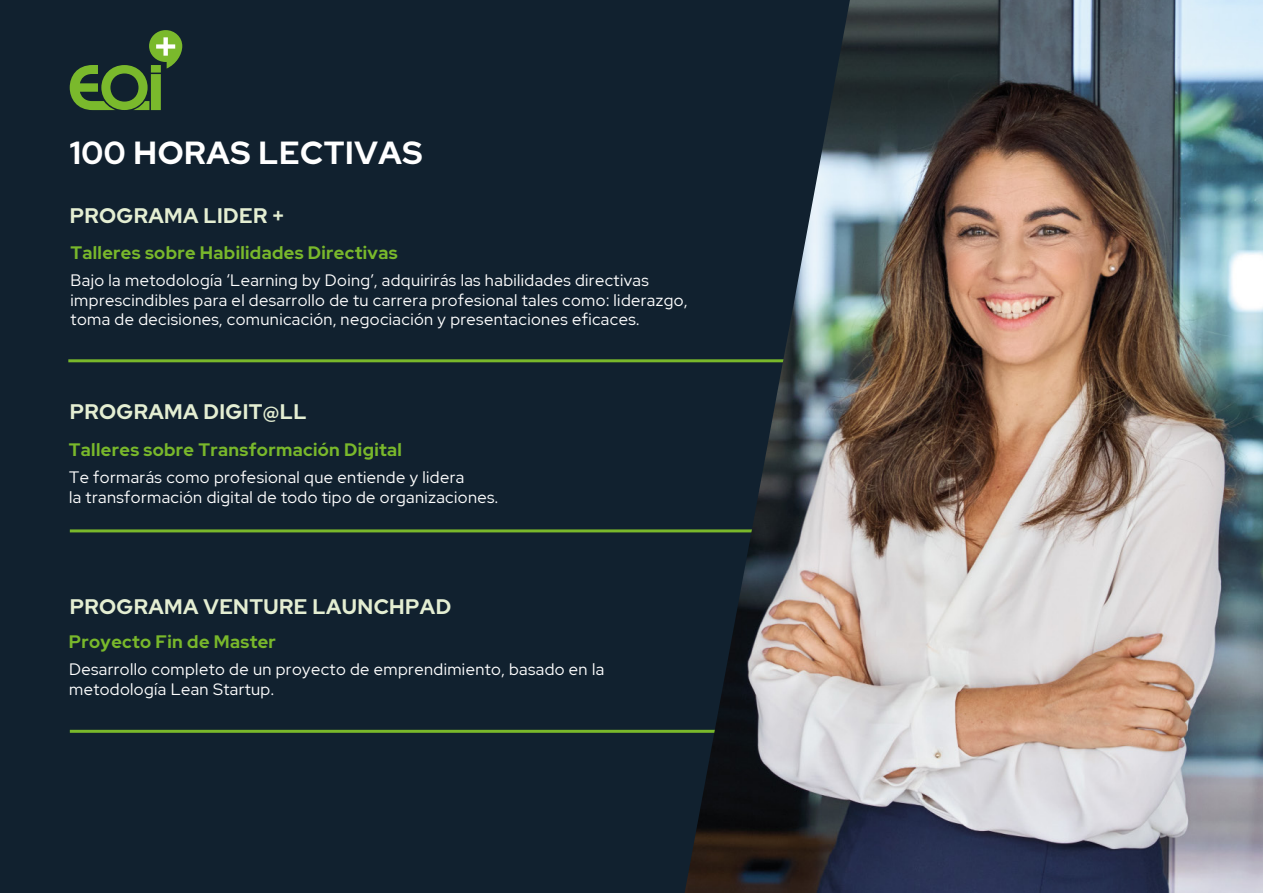
<style>
.page{position:relative;width:1263px;height:893px;background:#11212f}
.page>*{position:absolute;margin:0;border:0;box-sizing:border-box;transform-origin:0 0}
.t1{font:700 31.95px "Red Hat Display";letter-spacing:.02em;color:#fff}
.t2{font:700 21px "Red Hat Display";letter-spacing:.02em;color:#e4eed2}
.t3{font:700 18px "Red Hat Display";letter-spacing:.02em;color:#79b82b}
.t4{font:16.5px/19.8px "Red Hat Display";letter-spacing:.025em;color:#fff}
</style>
<div class="page">
<svg style="left:70px;top:30px;width:112px;height:80px"></svg>
<hr style="left:68px;top:359px;width:724px;height:3px;background:#79b82b">
<hr style="left:70px;top:529px;width:688px;height:3px;background:#79b82b">
<hr style="left:70px;top:730px;width:688px;height:3px;background:#79b82b">
<img style="left:685px;top:0;width:578px;height:893px">
<h1 class="t1" style="left:70px;top:132px;width:354px">100 HORAS LECTIVAS</h1>
<p class="t2" style="left:70px;top:202px;width:216px">PROGRAMA LIDER +</p>
<p class="t3" style="left:70px;top:241px;width:329px">Talleres sobre Habilidades Directivas</p>
<p class="t4" style="left:71px;top:270px;width:618px">Bajo la metodología ‘Learning by Doing’, adquirirás las habilidades directivas imprescindibles para el desarrollo de tu carrera profesional tales como: liderazgo, toma de decisiones, comunicación, negociación y presentaciones eficaces.</p>
<p class="t2" style="left:70px;top:398px;width:238px">PROGRAMA DIGIT@LL</p>
<p class="t3" style="left:69px;top:438px;width:334px">Talleres sobre Transformación Digital</p>
<p class="t4" style="left:69px;top:467px;width:431px">Te formarás como profesional que entiende y lidera<br>la transformación digital de todo tipo de organizaciones.</p>
<p class="t2" style="left:70px;top:593px;width:383px">PROGRAMA VENTURE LAUNCHPAD</p>
<p class="t3" style="left:69px;top:630px;width:209px">Proyecto Fin de Master</p>
<p class="t4" style="left:69px;top:659px;width:537px">Desarrollo completo de un proyecto de emprendimiento, basado en la metodología Lean Startup.</p>
</div>
